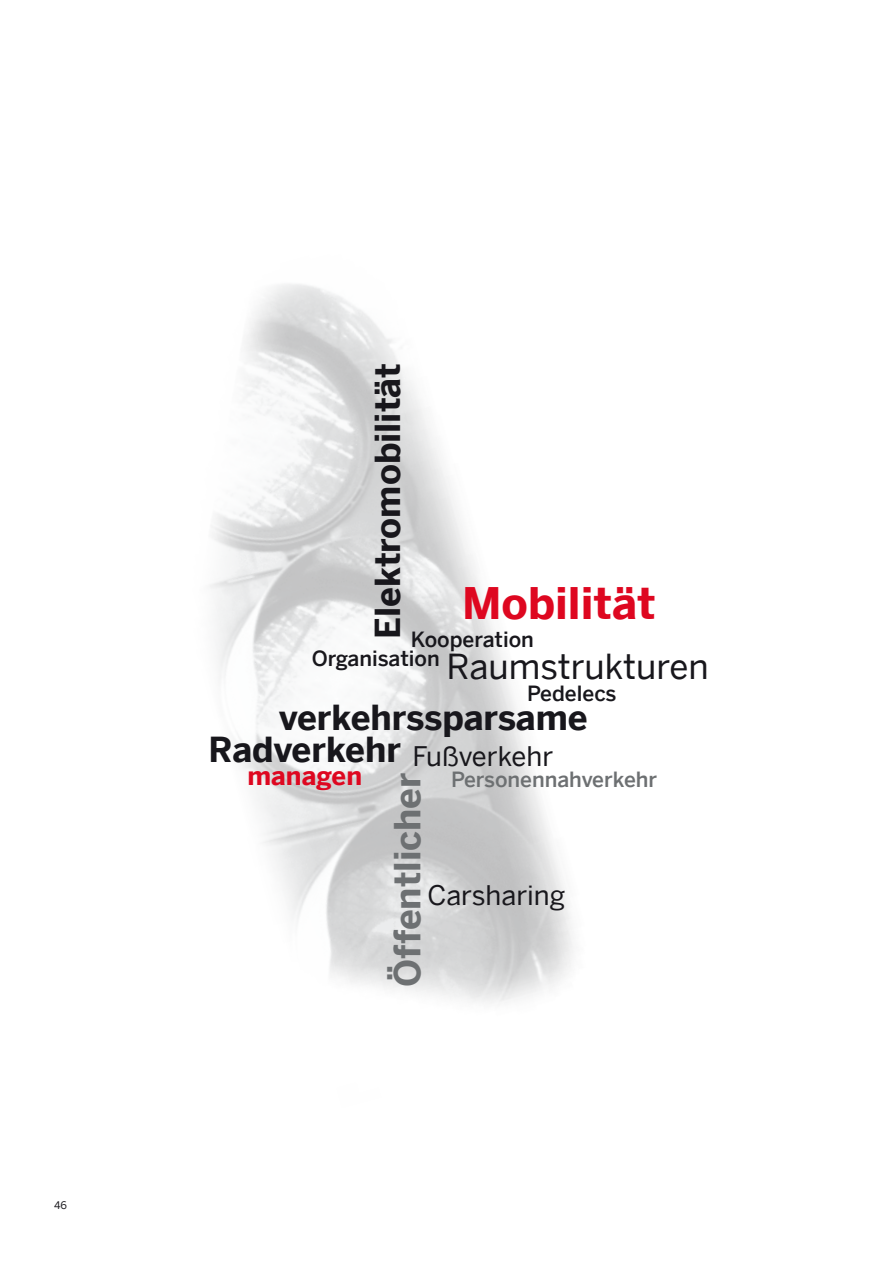
<style>
.page{position:relative;width:893px;height:1263px;background:#fff}
.page>*{position:absolute;margin:0;border:0;box-sizing:border-box;transform-origin:0 0}
.t1{font:700 43.5px "Benton Sans";color:#de0720}
.t2{font:700 36px "Benton Sans";color:#6d7072}
.t3{font:700 34.5px "Benton Sans";color:#18171c}
.t4{font:34.5px "Benton Sans";color:#18171c}
.t5{font:27px "Benton Sans";color:#18171c}
.t6{font:700 25.5px "Benton Sans";color:#de0720}
.t7{font:500 21px "Benton Sans";color:#18171c}
.t8{font:500 21px "Benton Sans";color:#6d7072}
.t9{font:10.5px "Benton Sans";color:#18171c}
</style>
<div class="page">
<img style="left:210px;top:284px;width:363px;height:719px">
<p class="t9" style="left:54px;top:1199px;width:14px">46</p>
<p class="t3" style="left:367px;top:639px;width:278px;rotate:-90deg">Elektromobilität</p>
<p class="t1" style="left:462px;top:577px;width:195px">Mobilität</p>
<p class="t7" style="left:411px;top:627px;width:125px">Kooperation</p>
<p class="t7" style="left:527px;top:681px;width:91px">Pedelecs</p>
<p class="t7" style="left:312px;top:645px;width:129px">Organisation</p>
<p class="t4" style="left:446px;top:646px;width:264px">Raumstrukturen</p>
<p class="t3" style="left:279px;top:697px;width:310px">verkehrssparsame</p>
<p class="t3" style="left:208px;top:728px;width:346px">Radverkehr <sub>Fußverkehr</sub></p>
<p class="t8" style="left:451px;top:766px;width:208px">Personennahverkehr</p>
<p class="t6" style="left:247px;top:761px;width:116px">managen</p>
<p class="t2" style="left:386px;top:987px;width:216px;rotate:-90deg">Öffentlicher</p>
<p class="t5" style="left:427px;top:879px;width:139px">Carsharing</p>
</div>
